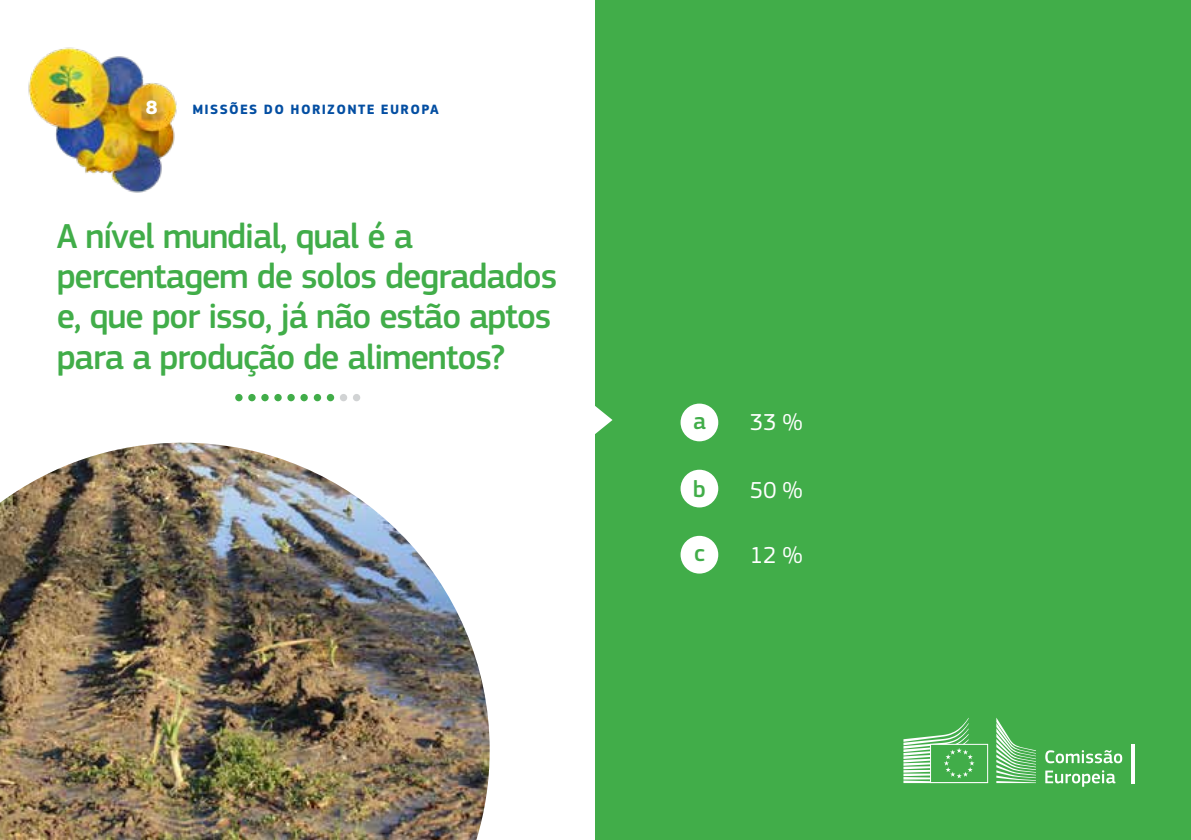
<style>
.page{position:relative;width:1191px;height:840px;background:#fff}
.page>*{position:absolute;margin:0;border:0;box-sizing:border-box;transform-origin:0 0}
.t1{font:500 36px/40px "EC Square Sans Pro";letter-spacing:-.03em;color:#41ad49}
.t2{font:24px "EC Square Sans Pro";color:#fff}
.t3{font:500 24px "EC Square Sans Pro";color:#41ad49}
.t4{font:700 20px "EC Square Sans Pro";color:#fff}
.t5{font:700 14px "EC Square Sans Pro";letter-spacing:.095em;color:#034ea2}
</style>
<div class="page">
<img style="left:0;top:442px;width:489px;height:397px">
<div style="left:595px;top:0;width:596px;height:839px;background:#41ad49"></div>
<svg style="left:595px;top:406px;width:17px;height:28px"></svg>
<img style="left:28px;top:47px;width:149px;height:146px">
<div style="left:235px;top:393px;width:8px;height:8px;background:#41ad49;border-radius:50%"></div>
<svg style="left:274px;top:393px;width:8px;height:8px"></svg>
<div style="left:314px;top:393px;width:7px;height:8px;background:#41ad49;border-radius:50%"></div>
<div style="left:353px;top:393px;width:7px;height:8px;background:#d1d3d4;border-radius:50%"></div>
<svg style="left:248px;top:393px;width:8px;height:8px"></svg>
<div style="left:287px;top:393px;width:8px;height:8px;background:#41ad49;border-radius:50%"></div>
<div style="left:327px;top:393px;width:7px;height:8px;background:#41ad49;border-radius:50%"></div>
<svg style="left:261px;top:393px;width:8px;height:8px"></svg>
<div style="left:300px;top:393px;width:8px;height:8px;background:#41ad49;border-radius:50%"></div>
<div style="left:340px;top:393px;width:7px;height:8px;background:#d1d3d4;border-radius:50%"></div>
<div style="left:680px;top:403px;width:38px;height:38px;background:#fff;border-radius:50%"></div>
<div style="left:680px;top:469px;width:38px;height:38px;background:#fff;border-radius:50%"></div>
<div style="left:680px;top:535px;width:38px;height:38px;background:#fff;border-radius:50%"></div>
<svg style="left:903px;top:718px;width:133px;height:64px"></svg>
<svg style="left:1045px;top:750px;width:77px;height:12px"></svg>
<svg style="left:1045px;top:770px;width:70px;height:16px"></svg>
<hr style="left:1131px;top:743px;width:3px;height:39px;background:#fff">
<p class="t4" style="left:146px;top:95px;width:13px">8</p>
<p class="t5" style="left:192px;top:101px;width:248px">MISSÕES DO HORIZONTE EUROPA</p>
<p class="t1" style="left:57px;top:217px;width:502px">A nível mundial, qual é a percentagem de solos degradados e, que por isso, já não estão aptos para a produção de alimentos?</p>
<p class="t3" style="left:693px;top:407px;width:14px">a</p>
<p class="t2" style="left:749px;top:407px;width:54px">33 %</p>
<p class="t3" style="left:693px;top:474px;width:14px">b</p>
<p class="t2" style="left:749px;top:475px;width:54px">50 %</p>
<p class="t3" style="left:694px;top:539px;width:12px">c</p>
<p class="t2" style="left:749px;top:541px;width:54px">12 %</p>
</div>
